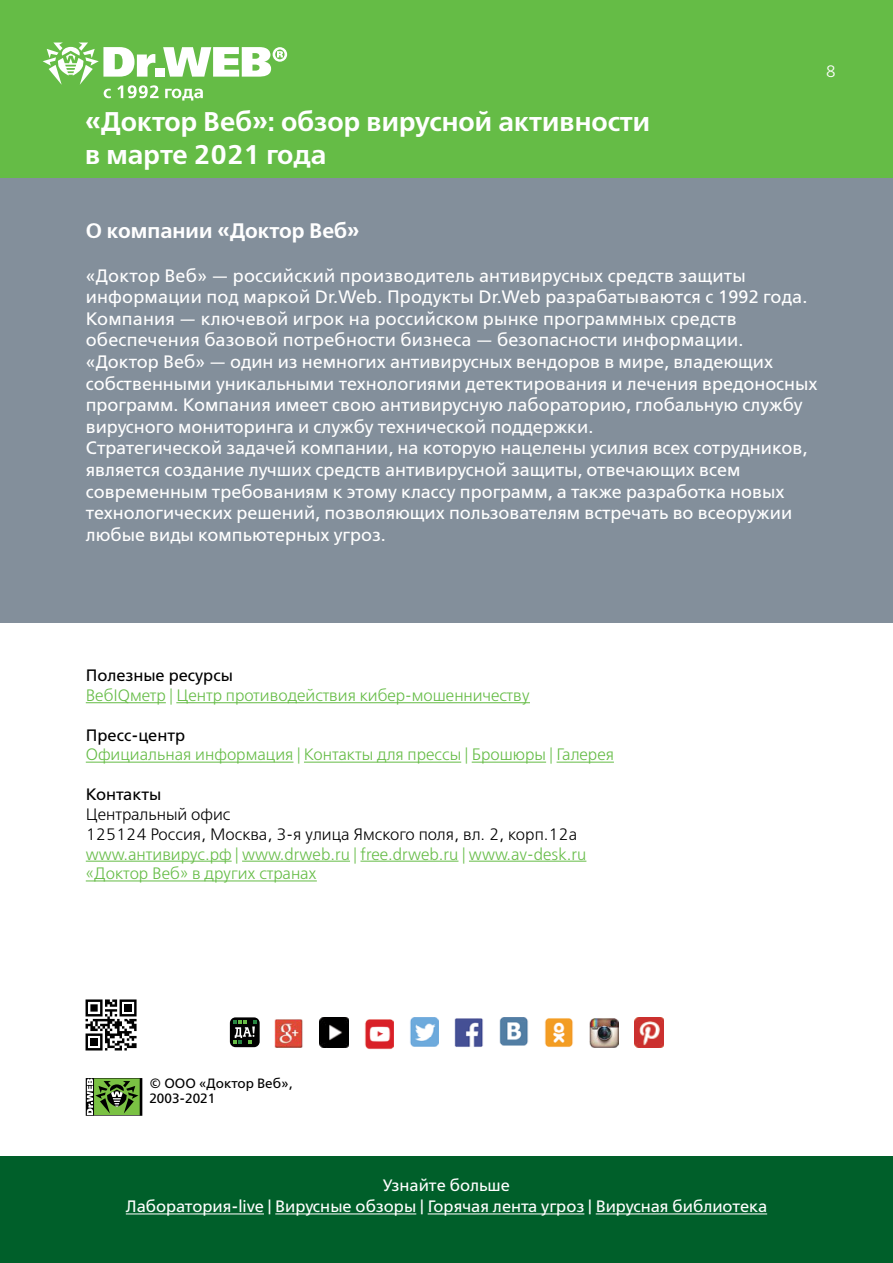
<style>
.page{position:relative;width:893px;height:1263px;background:#fff}
.page>*{position:absolute;margin:0;border:0;box-sizing:border-box;transform-origin:0 0}
.t1{font:600 27px/32.4px "Free Set";color:#fff}
.t2{font:600 21px "Free Set";color:#fff}
.t3{font:18px/21.6px "Free Set";color:#fff}
.t4{font:300 16.5px/19.8px "Free Set";color:#65bc46}
.t5{font:16.5px/21.6px "Free Set";color:#fff;text-align:center}
.t6{font:300 16.5px/19.8px "Free Set";color:#000}
.t7{font:16.5px "Free Set";color:#000}
.t8{font:300 16.5px "Free Set";color:#fff}
.t9{font:13.5px/15px "Free Set";color:#000}
</style>
<div class="page">
<div style="left:0;top:0;width:893px;height:179px;background:#65bc46"></div>
<svg style="left:43px;top:43px;width:244px;height:58px"></svg>
<div style="left:0;top:1157px;width:893px;height:106px;background:#005f2a"></div>
<hr style="left:126px;top:1213px;width:138px;height:1px;background:#fff">
<hr style="left:275px;top:1213px;width:141px;height:1px;background:#fff">
<hr style="left:428px;top:1213px;width:156px;height:1px;background:#fff">
<hr style="left:596px;top:1213px;width:171px;height:1px;background:#fff">
<hr style="left:86px;top:702px;width:80px;height:1px;background:#65bc46">
<hr style="left:176px;top:702px;width:354px;height:1px;background:#65bc46">
<hr style="left:86px;top:762px;width:207px;height:1px;background:#65bc46">
<hr style="left:304px;top:762px;width:157px;height:1px;background:#65bc46">
<hr style="left:472px;top:762px;width:74px;height:1px;background:#65bc46">
<hr style="left:557px;top:762px;width:57px;height:1px;background:#65bc46">
<hr style="left:86px;top:861px;width:146px;height:1px;background:#65bc46">
<hr style="left:242px;top:861px;width:108px;height:1px;background:#65bc46">
<hr style="left:360px;top:861px;width:98px;height:1px;background:#65bc46">
<hr style="left:469px;top:861px;width:117px;height:1px;background:#65bc46">
<hr style="left:86px;top:880px;width:231px;height:1px;background:#65bc46">
<svg style="left:86px;top:1078px;width:56px;height:38px;background:#5f8541"></svg>
<div style="left:0;top:179px;width:893px;height:444px;background:#838f9b"></div>
<img style="left:589px;top:1018px;width:30px;height:30px">
<img style="left:544px;top:1018px;width:29px;height:29px">
<img style="left:634px;top:1017px;width:30px;height:30px">
<img style="left:410px;top:1017px;width:29px;height:29px">
<img style="left:499px;top:1017px;width:29px;height:29px">
<img style="left:365px;top:1019px;width:29px;height:30px">
<img style="left:454px;top:1018px;width:29px;height:29px">
<img style="left:274px;top:1019px;width:29px;height:28px">
<img style="left:319px;top:1017px;width:30px;height:30px">
<div style="left:230px;top:1017px;width:30px;height:30px;background:#010101;border-radius:6px"></div>
<svg style="left:233px;top:1020px;width:24px;height:24px"></svg>
<svg style="left:86px;top:999px;width:51px;height:51px"></svg>
<h1 class="t1" style="left:85px;top:105px;width:567px">«Доктор Веб»: обзор вирусной активности в марте 2021 года</h1>
<p class="t8" style="left:826px;top:61px;width:12px">8</p>
<p class="t2" style="left:86px;top:217px;width:275px">О компании «Доктор Веб»</p>
<p class="t3" style="left:86px;top:264px;width:733px">«Доктор Веб» — российский производитель антивирусных средств защиты информации под маркой Dr.Web. Продукты Dr.Web разрабатываются с 1992 года.<br>Компания — ключевой игрок на российском рынке программных средств обеспечения базовой потребности бизнеса — безопасности информации. «Доктор Веб» — один из немногих антивирусных вендоров в мире, владеющих собственными уникальными технологиями детектирования и лечения вредоносных программ. Компания имеет свою антивирусную лабораторию, глобальную службу вирусного мониторинга и службу технической поддержки.<br>Стратегической задачей компании, на которую нацелены усилия всех сотрудников, является создание лучших средств антивирусной защиты, отвечающих всем современным требованиям к этому классу программ, а также разработка новых технологических решений, позволяющих пользователям встречать во всеоружии любые виды компьютерных угроз.</p>
<p class="t7" style="left:86px;top:665px;width:149px">Полезные ресурсы</p>
<p class="t4" style="left:86px;top:685px;width:446px">ВебIQметр | Центр противодействия кибер-мошенничеству</p>
<p class="t7" style="left:86px;top:724px;width:101px">Пресс-центр</p>
<p class="t4" style="left:86px;top:745px;width:530px">Официальная информация | Контакты для прессы | Брошюры | Галерея</p>
<p class="t7" style="left:86px;top:783px;width:77px">Контакты</p>
<p class="t6" style="left:86px;top:804px;width:493px">Центральный офис<br>125124 Россия, Москва, 3-я улица Ямского поля, вл. 2, корп.12а</p>
<p class="t4" style="left:86px;top:844px;width:502px">www.антивирус.рф | www.drweb.ru | free.drweb.ru | www.av-desk.ru «Доктор Веб» в других странах</p>
<p class="t9" style="left:149px;top:1076px;width:145px">© ООО «Доктор Веб»,<br>2003-2021</p>
<p class="t5" style="left:126px;top:1174px;width:643px">Узнайте больше<br>Лаборатория-live | Вирусные обзоры | Горячая лента угроз | Вирусная библиотека</p>
</div>
